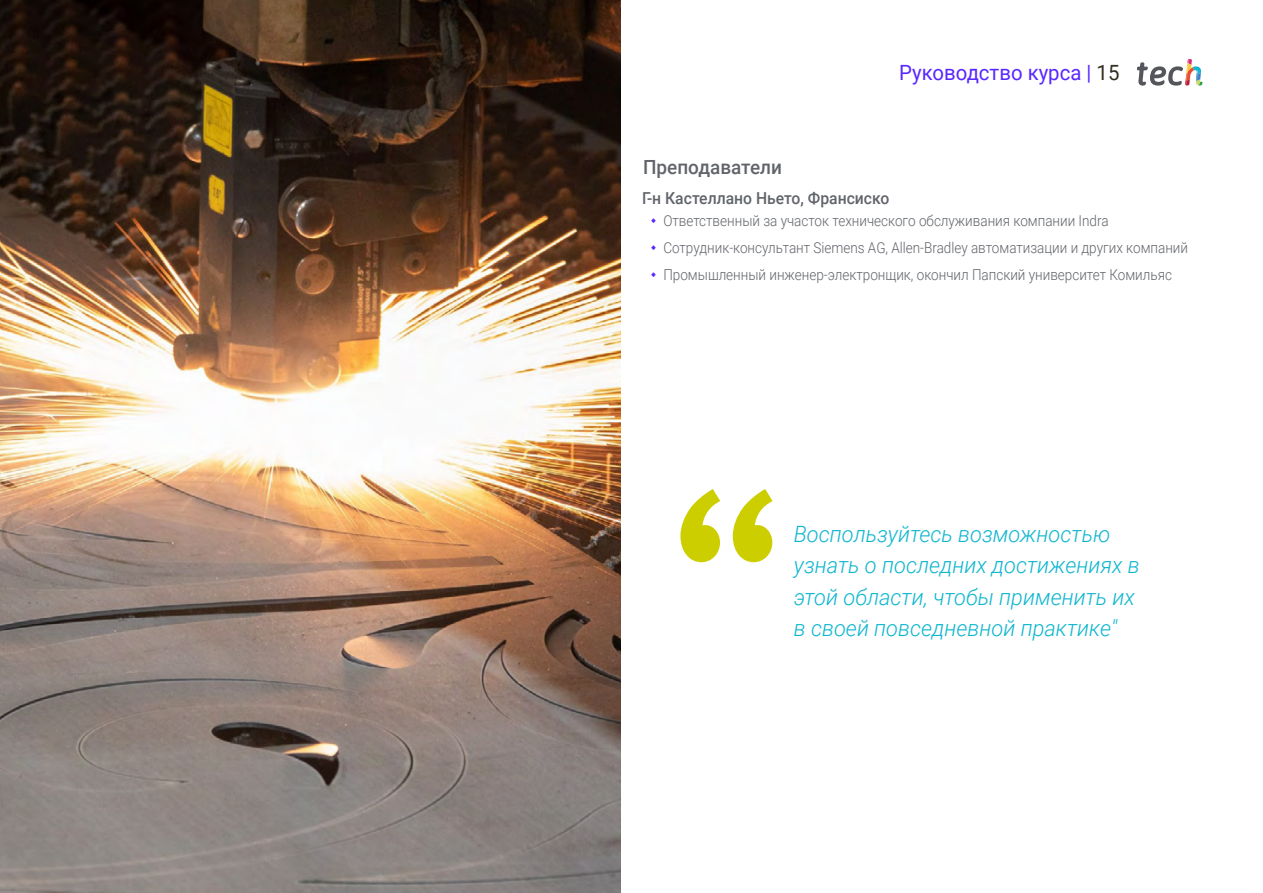
<style>
.page{position:relative;width:1263px;height:893px;background:#fff}
.page>*{position:absolute;margin:0;border:0;box-sizing:border-box;transform-origin:0 0}
.t1{font:italic 300 22.5px/31.5px "Roboto";color:#0fb6cf}
.t2{font:21px "Roboto";color:#5927ff}
.t3{font:500 19.5px "Roboto";color:#61646a}
.t4{font:500 16.5px "Roboto";color:#61646a;scale:.95 1}
.t5{font:300 15px/26.7px "Roboto";color:#61646a;scale:.9 1}
.s1{color:#312e20}
</style>
<div class="page">
<img style="left:0;top:0;width:621px;height:893px">
<svg style="left:680px;top:489px;width:93px;height:73px"></svg>
<svg style="left:1137px;top:59px;width:65px;height:27px"></svg>
<h2 class="t2" style="left:899px;top:57px;width:222px">Руководство курса | <span class="s1">15</span></h2>
<h3 class="t3" style="left:643px;top:154px;width:140px">Преподаватели</h3>
<p class="t4" style="left:642px;top:186px;width:262px">Г-н Кастеллано Ньето, Франсиско</p>
<p class="t5" style="left:663px;top:207px;width:584px">Ответственный за участок технического обслуживания компании Indra<br>Сотрудник-консультант Siemens AG, Allen-Bradley автоматизации и других компаний<br>Промышленный инженер-электронщик, окончил Папский университет Комильяс</p>
<h1 class="t1" style="left:794px;top:517px;width:347px">Воспользуйтесь возможностью узнать о последних достижениях в этой области, чтобы применить их в своей повседневной практике"</h1>
</div>
